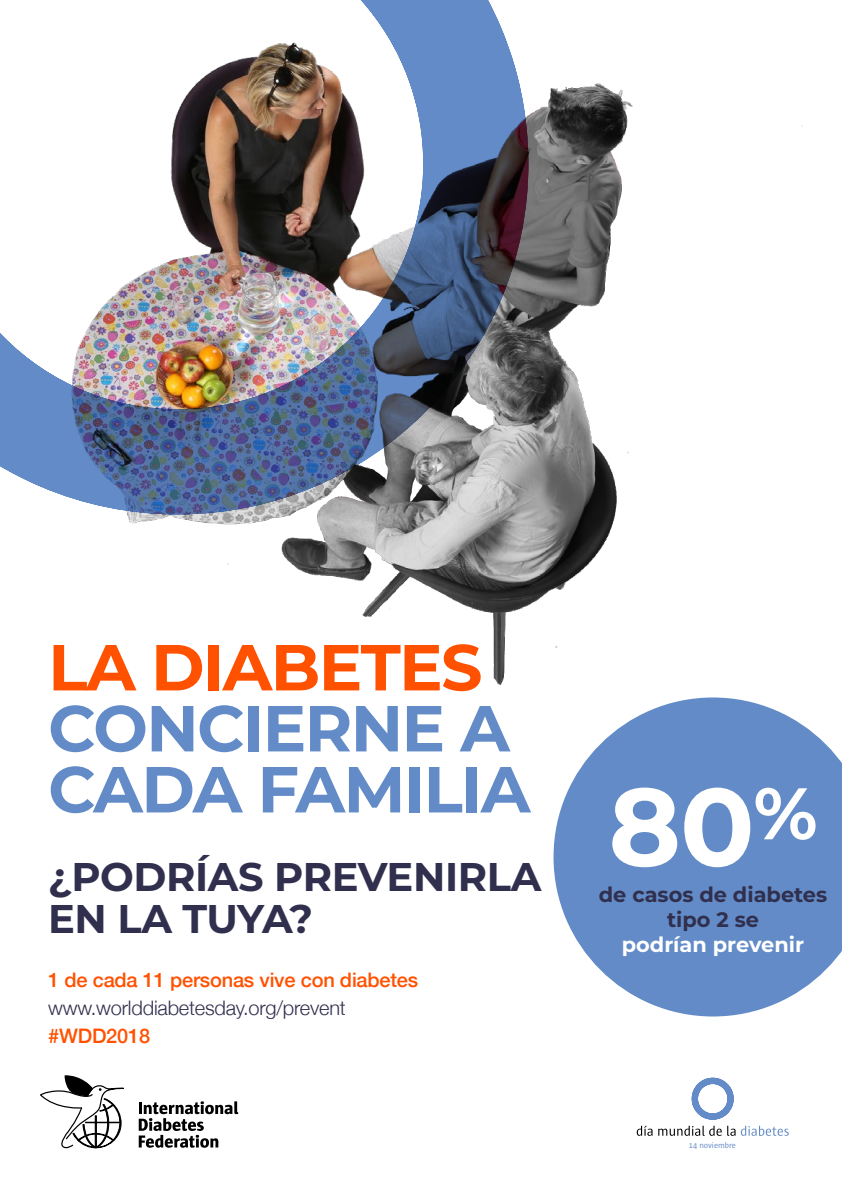
<style>
.page{position:relative;width:842px;height:1191px;background:#fff}
.page>*{position:absolute;margin:0;border:0;box-sizing:border-box;transform-origin:0 0}
.t1{font:700 110px "Montserrat";color:#fff}
.t2{font:700 64.9px/61px "Montserrat";letter-spacing:-.025em;color:#628bc7}
.t3{font:700 64.9px "Montserrat";letter-spacing:-.025em;color:#ff5100}
.t4{font:700 40px/42px "Montserrat";letter-spacing:-.01em;color:#312f4e}
.t5{font:700 20.9px/24.7px "Montserrat";color:#312f4e;text-align:center}
.t6{font:700 20.9px "Montserrat";color:#fff}
.t7{font:500 20px "Helvetica Neue";letter-spacing:-.01em;color:#ff5100}
.t8{font:300 20px "Helvetica Neue";letter-spacing:-.01em;color:#312f4e}
.t9{font:8.3px "Sun";color:#628bc7}
</style>
<div class="page">
<img style="left:127px;top:83px;width:676px;height:602px">
<img style="left:0;top:0;width:528px;height:514px">
<svg style="left:40px;top:1075px;width:84px;height:74px"></svg>
<svg style="left:139px;top:1101px;width:99px;height:46px"></svg>
<svg style="left:692px;top:1077px;width:42px;height:42px"></svg>
<svg style="left:637px;top:1125px;width:15px;height:10px"></svg>
<svg style="left:658px;top:1125px;width:77px;height:10px"></svg>
<svg style="left:741px;top:1125px;width:48px;height:10px"></svg>
<svg style="left:553px;top:697px;width:289px;height:319px;fill:#628bc7"></svg>
<h2 class="t3" style="left:48px;top:620px;width:436px">LA DIABETES</h2>
<h2 class="t2" style="left:48px;top:694px;width:484px">CONCIERNE A<br>CADA FAMILIA</h2>
<h3 class="t4" style="left:48px;top:853px;width:495px">¿PODRÍAS PREVENIRLA<br>EN LA TUYA?</h3>
<p class="t7" style="left:48px;top:964px;width:372px">1 de cada 11 personas vive con diabetes</p>
<p class="t8" style="left:48px;top:992px;width:299px">www.worlddiabetesday.org/prevent</p>
<p class="t7" style="left:48px;top:1020px;width:103px">#WDD2018</p>
<h1 class="t1" style="left:608px;top:747px;width:210px">80<sup>%</sup></h1>
<p class="t5" style="left:599px;top:881px;width:230px">de casos de diabetes tipo 2 se</p>
<p class="t6" style="left:622px;top:929px;width:184px">podrían prevenir</p>
<p class="t9" style="left:689px;top:1140px;width:49px">14 noviembre</p>
</div>
